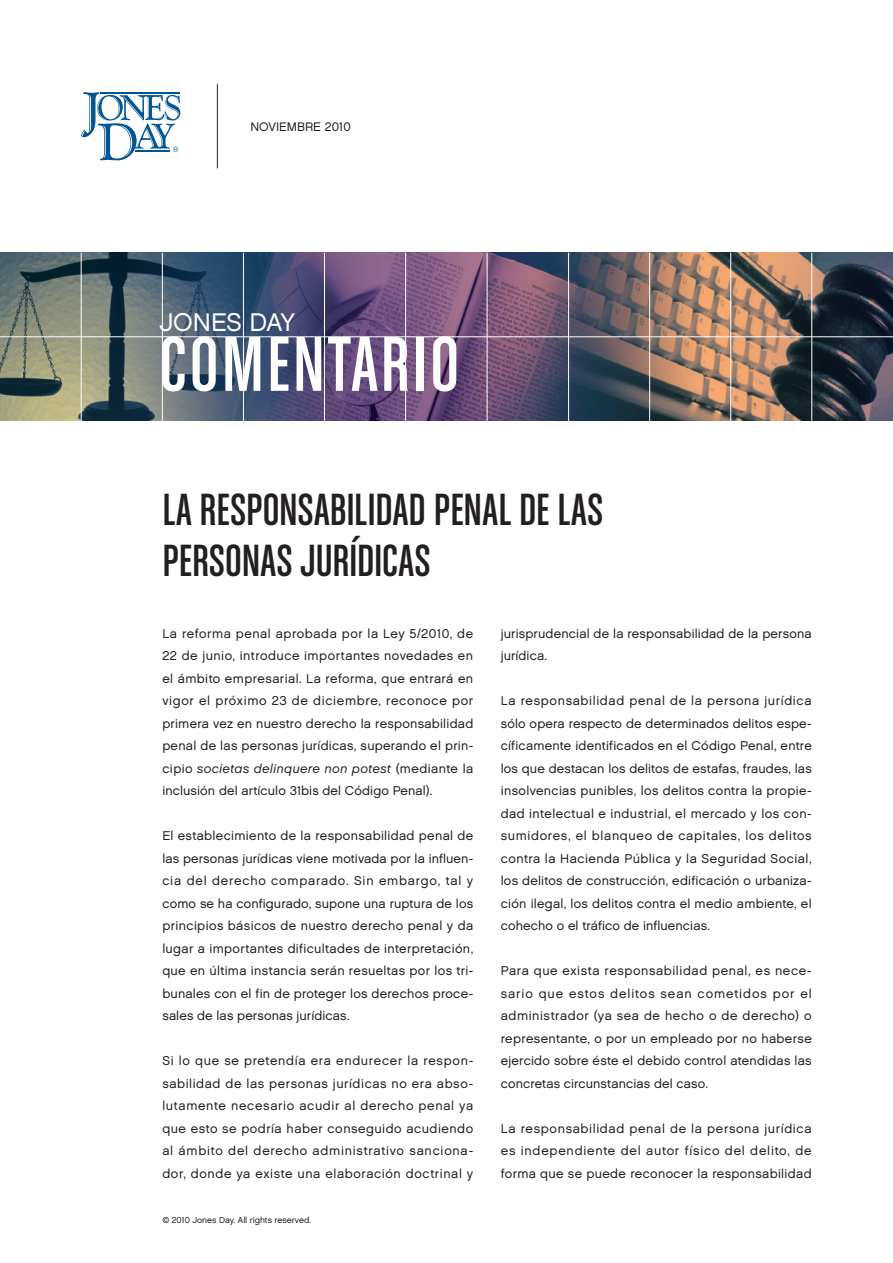
<style>
.page{position:relative;width:893px;height:1263px;background:#fff}
.page>*{position:absolute;margin:0;border:0;box-sizing:border-box;transform-origin:0 0}
.t1{font:82.5px "Chalet Comprime Cologne Sixty";letter-spacing:.035em;color:#fff}
.t2{font:48px/51px "Chalet Comprime Cologne Sixty";color:#231f20}
.t3{font:25.5px "Chalet London Nineteen Sixty";letter-spacing:-.005em;color:#fff}
.t4{font:12.75px/22.5px "Chalet London Nineteen Sixty";letter-spacing:.015em;color:#231f20;text-align:justify}
.t5{font:12.75px "Chalet Oblique London";letter-spacing:.03em;color:#231f20}
.t6{font:12.3px "Chalet London Nineteen Sixty";color:#231f20}
.t7{font:8.7px "Chalet London Nineteen Sixty";color:#231f20}
.s1{font-family:"Chalet London Nineteen Sixty"}
</style>
<div class="page">
<hr style="left:217px;top:84px;width:1px;height:84px;background:#231f20">
<img style="left:0;top:253px;width:893px;height:168px">
<hr style="left:81px;top:253px;width:1px;height:168px;background:#fff">
<hr style="left:162px;top:253px;width:1px;height:168px;background:#fff">
<hr style="left:243px;top:253px;width:1px;height:168px;background:#fff">
<hr style="left:324px;top:253px;width:1px;height:168px;background:#fff">
<hr style="left:405px;top:253px;width:1px;height:168px;background:#fff">
<hr style="left:487px;top:253px;width:1px;height:168px;background:#fff">
<hr style="left:568px;top:253px;width:1px;height:168px;background:#fff">
<hr style="left:649px;top:253px;width:1px;height:168px;background:#fff">
<hr style="left:730px;top:253px;width:1px;height:168px;background:#fff">
<hr style="left:811px;top:253px;width:1px;height:168px;background:#fff">
<hr style="left:0;top:337px;width:893px;height:1px;background:#fff">
<svg style="left:81px;top:92px;width:99px;height:68px"></svg>
<p class="t6" style="left:250px;top:119px;width:102px">Noviembre 2010</p>
<h3 class="t3" style="left:159px;top:306px;width:137px">JONES DAY</h3>
<h1 class="t1" style="left:159px;top:319px;width:301px">COMENTARIO</h1>
<h2 class="t2" style="left:162px;top:483px;width:442px">LA RESPONSABILIDAD PENAL DE LAS<br>PERSONAS JURÍDICAS</h2>
<p class="t4" style="left:162px;top:622px;width:312px">La reforma penal aprobada por la Ley 5/2010, de 22 de junio, introduce importantes novedades en el ámbito empresarial. La reforma, que entrará en vigor el próximo 23 de diciembre, reconoce por primera vez en nuestro derecho la responsabilidad penal de las personas jurídicas, superando el prin-</p>
<p class="t5" style="left:162px;top:760px;width:312px"><span class="s1">cipio</span> societas delinquere non potest <span class="s1">(mediante la</span></p>
<p class="t4" style="left:162px;top:779px;width:271px">inclusión del artículo 31bis del Código Penal).</p>
<p class="t4" style="left:162px;top:824px;width:312px">El establecimiento de la responsabilidad penal de las personas jurídicas viene motivada por la influen&shy;cia del derecho comparado. Sin embargo, tal y como se ha configurado, supone una ruptura de los principios básicos de nuestro derecho penal y da lugar a importantes dificultades de interpretación, que en última instancia serán resueltas por los tri&shy;bunales con el fin de proteger los derechos proce&shy;sales de las personas jurídicas.</p>
<p class="t4" style="left:162px;top:1049px;width:312px">Si lo que se pretendía era endurecer la respon&shy;sabilidad de las personas jurídicas no era abso&shy;lutamente necesario acudir al derecho penal ya que esto se podría haber conseguido acudiendo al ámbito del derecho administrativo sanciona&shy;dor, donde ya existe una elaboración doctrinal y</p>
<p class="t7" style="left:162px;top:1214px;width:150px">© 2010 Jones Day. All rights reserved.</p>
<p class="t4" style="left:501px;top:622px;width:312px">jurisprudencial de la responsabilidad de la persona jurídica.</p>
<p class="t4" style="left:501px;top:689px;width:313px">La responsabilidad penal de la persona jurídica sólo opera respecto de determinados delitos espe&shy;cíficamente identificados en el Código Penal, entre los que destacan los delitos de estafas, fraudes, las insolvencias punibles, los delitos contra la propie&shy;dad intelectual e industrial, el mercado y los con&shy;sumidores, el blanqueo de capitales, los delitos contra la Hacienda Pública y la Seguridad Social, los delitos de construcción, edificación o urbaniza&shy;ción ilegal, los delitos contra el medio ambiente, el cohecho o el tráfico de influencias.</p>
<p class="t4" style="left:501px;top:959px;width:312px">Para que exista responsabilidad penal, es nece&shy;sario que estos delitos sean cometidos por el administrador (ya sea de hecho o de derecho) o representante, o por un empleado por no haberse ejercido sobre éste el debido control atendidas las concretas circunstancias del caso.</p>
<p class="t4" style="left:501px;top:1117px;width:312px">La responsabilidad penal de la persona jurídica es independiente del autor físico del delito, de forma que se puede reconocer la responsabilidad</p>
</div>
